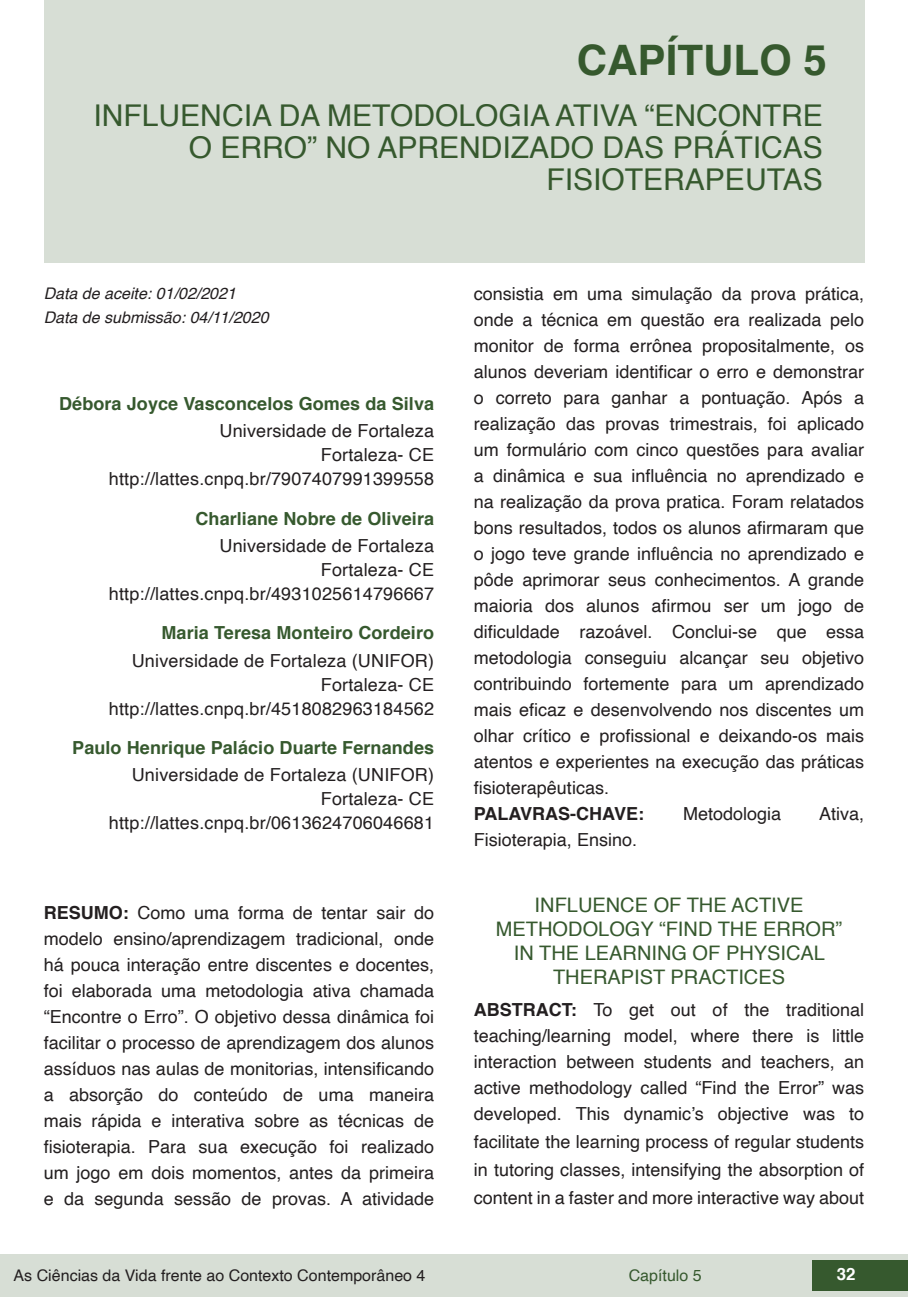
<style>
.page{position:relative;width:908px;height:1304px;background:#fff}
.page>*{position:absolute;margin:0;border:0;box-sizing:border-box;transform-origin:0 0}
.capítulos{font:700 42px "Helvetica";color:#36592e}
.nome_artigos{font:30px/32px "Helvetica";color:#36592e;text-align:right}
.título_Inglês{font:20px/24px "Helvetica";color:#36592e;text-align:center}
.Resumos_e_PC_TXT{font:18px/26px "Helvetica";color:#231f20;text-align:justify}
.info_autores{font:18px "Helvetica";letter-spacing:.01em;color:#231f20}
.nome_autores{font:700 18px "Helvetica";letter-spacing:.005em;color:#36592e}
.Resumos_e_PC_TXT-2{font:700 18px "Helvetica";color:#231f20}
.t1{font:700 16.8px "Helvetica";color:#fff}
.data{font:italic 16px "Helvetica";color:#231f20}
.t2{font:16px "Helvetica";color:#231f20}
.t3{font:16px "Helvetica";color:#36592e}
.s1{font-weight:700}
</style>
<div class="page">
<div style="left:0;top:1254px;width:906px;height:43px;background:#d7ded5"></div>
<div style="left:812px;top:1261px;width:95px;height:30px;background:#36592e"></div>
<div style="left:44px;top:0;width:819px;height:263px;background:#d7ded5"></div>
<p class="capítulos" style="left:576px;top:26px;width:251px">CAPÍTULO 5</p>
<p class="nome_artigos" style="left:93px;top:101px;width:730px">INFLUENCIA DA METODOLOGIA ATIVA “ENCONTRE<br>O ERRO” NO APRENDIZADO DAS PRÁTICAS<br>FISIOTERAPEUTAS</p>
<p class="data" style="left:44px;top:280px;width:194px">Data de aceite: 01/02/2021</p>
<p class="data" style="left:44px;top:304px;width:226px">Data de submissão: 04/11/2020</p>
<p class="nome_autores" style="left:59px;top:389px;width:376px">Débora Joyce Vasconcelos Gomes da Silva</p>
<p class="info_autores" style="left:219px;top:417px;width:216px">Universidade de Fortaleza</p>
<p class="info_autores" style="left:321px;top:441px;width:115px">Fortaleza- CE</p>
<p class="info_autores" style="left:109px;top:465px;width:326px">http://lattes.cnpq.br/7907407991399558</p>
<p class="nome_autores" style="left:195px;top:504px;width:240px">Charliane Nobre de Oliveira</p>
<p class="info_autores" style="left:219px;top:532px;width:216px">Universidade de Fortaleza</p>
<p class="info_autores" style="left:321px;top:556px;width:115px">Fortaleza- CE</p>
<p class="info_autores" style="left:109px;top:580px;width:326px">http://lattes.cnpq.br/4931025614796667</p>
<p class="nome_autores" style="left:161px;top:618px;width:274px">Maria Teresa Monteiro Cordeiro</p>
<p class="info_autores" style="left:132px;top:646px;width:304px">Universidade de Fortaleza (UNIFOR)</p>
<p class="info_autores" style="left:321px;top:670px;width:115px">Fortaleza- CE</p>
<p class="info_autores" style="left:109px;top:694px;width:326px">http://lattes.cnpq.br/4518082963184562</p>
<p class="nome_autores" style="left:72px;top:733px;width:363px">Paulo Henrique Palácio Duarte Fernandes</p>
<p class="info_autores" style="left:132px;top:761px;width:304px">Universidade de Fortaleza (UNIFOR)</p>
<p class="info_autores" style="left:321px;top:785px;width:115px">Fortaleza- CE</p>
<p class="info_autores" style="left:109px;top:809px;width:326px">http://lattes.cnpq.br/0613624706046681</p>
<p class="Resumos_e_PC_TXT" style="left:44px;top:901px;width:392px"><span class="s1">RESUMO:</span> Como uma forma de tentar sair do modelo ensino/aprendizagem tradicional, onde há pouca interação entre discentes e docentes, foi elaborada uma metodologia ativa chamada “Encontre o Erro”. O objetivo dessa dinâmica foi facilitar o processo de aprendizagem dos alunos assíduos nas aulas de monitorias, intensificando a absorção do conteúdo de uma maneira mais rápida e interativa sobre as técnicas de fisioterapia. Para sua execução foi realizado um jogo em dois momentos, antes da primeira e da segunda sessão de provas. A atividade</p>
<p class="Resumos_e_PC_TXT" style="left:473px;top:281px;width:392px">consistia em uma simulação da prova prática, onde a técnica em questão era realizada pelo monitor de forma errônea propositalmente, os alunos deveriam identificar o erro e demonstrar o correto para ganhar a pontuação. Após a realização das provas trimestrais, foi aplicado um formulário com cinco questões para avaliar a dinâmica e sua influência no aprendizado e na realização da prova pratica. Foram relatados bons resultados, todos os alunos afirmaram que o jogo teve grande influência no aprendizado e pôde aprimorar seus conhecimentos. A grande maioria dos alunos afirmou ser um jogo de dificuldade razoável. Conclui-se que essa metodologia conseguiu alcançar seu objetivo contribuindo fortemente para um aprendizado mais eficaz e desenvolvendo nos discentes um olhar crítico e profissional e deixando-os mais atentos e experientes na execução das práticas fisioterapêuticas.</p>
<p class="Resumos_e_PC_TXT-2" style="left:473px;top:799px;width:172px">PALAVRAS-CHAVE:</p>
<p class="Resumos_e_PC_TXT" style="left:682px;top:801px;width:100px">Metodologia</p>
<p class="Resumos_e_PC_TXT" style="left:818px;top:801px;width:47px">Ativa,</p>
<p class="Resumos_e_PC_TXT" style="left:473px;top:827px;width:165px">Fisioterapia, Ensino.</p>
<p class="título_Inglês" style="left:495px;top:894px;width:347px">INFLUENCE OF THE ACTIVE<br>METHODOLOGY “FIND THE ERROR”<br>IN THE LEARNING OF PHYSICAL<br>THERAPIST PRACTICES</p>
<p class="Resumos_e_PC_TXT" style="left:473px;top:997px;width:392px"><span class="s1">ABSTRACT:</span> To get out of the traditional teaching/learning model, where there is little interaction between students and teachers, an active methodology called “Find the Error” was developed. This dynamic’s objective was to</p>
<p class="Resumos_e_PC_TXT" style="left:473px;top:1128px;width:392px;line-height:28px">facilitate the learning process of regular students in tutoring classes, intensifying the absorption of content in a faster and more interactive way about</p>
<p class="t2" style="left:14px;top:1263px;width:413px">As Ciências da Vida frente ao Contexto Contemporâneo 4</p>
<p class="t3" style="left:628px;top:1263px;width:74px">Capítulo 5</p>
<p class="t1" style="left:836px;top:1261px;width:20px">32</p>
</div>
